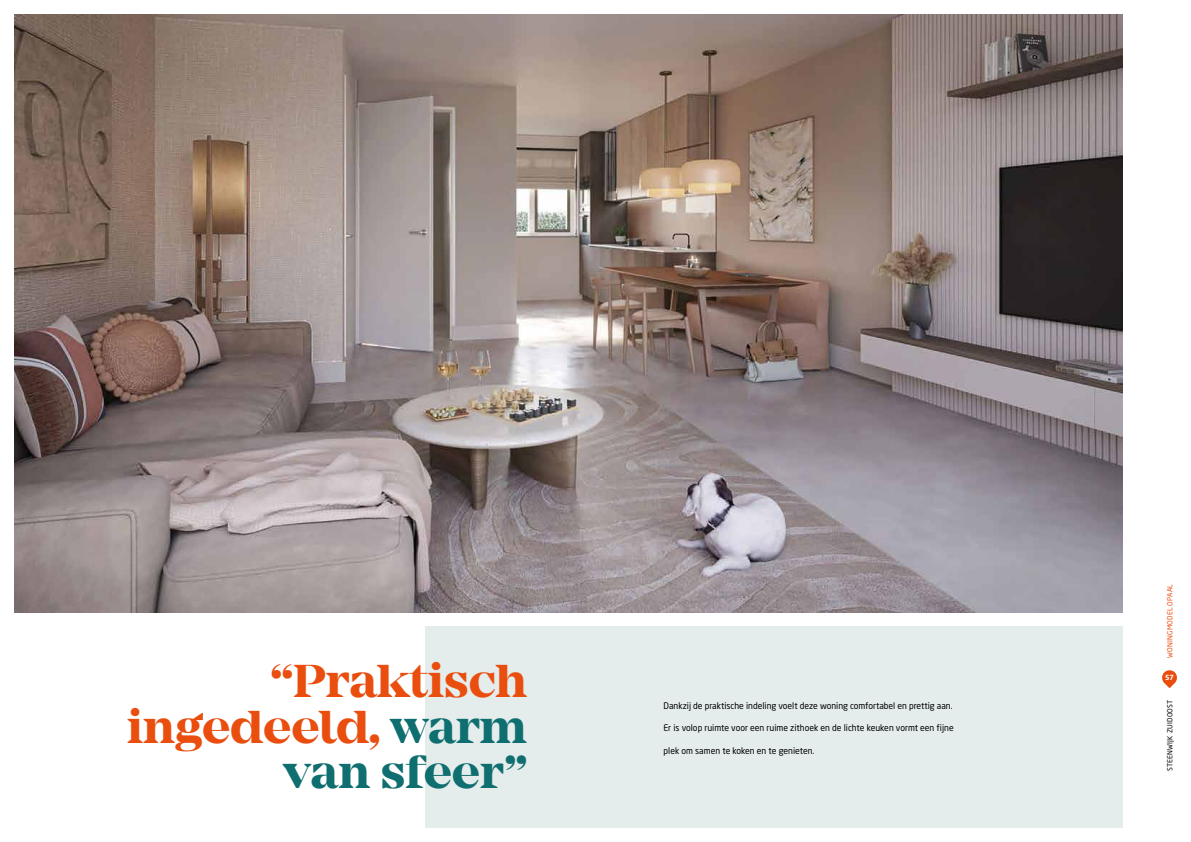
<style>
.page{position:relative;width:1191px;height:842px;background:#fff}
.page>*{position:absolute;margin:0;border:0;box-sizing:border-box;transform-origin:0 0}
.t1{font:700 48px/45.4px "Mirador";letter-spacing:-.01em;color:#e94e0f;text-align:right}
.t2{font:9px "Neo Sans Std";color:#000;scale:.96 1}
.t3{font:7px "Neo Sans Std";letter-spacing:.03em;color:#000}
.t4{font:7px "Neo Sans Std";letter-spacing:.03em;color:#e94e0f}
.t5{font:700 7px "Neo Sans Std";color:#fff}
.s1{color:#0f6e6f}
</style>
<div class="page">
<div style="left:425px;top:626px;width:698px;height:202px;background:#e4ecec"></div>
<img style="left:14px;top:14px;width:1109px;height:598px">
<svg style="left:1162px;top:670px;width:15px;height:18px"></svg>
<h1 class="t1" style="left:127px;top:660px;width:402px">“Praktisch ingedeeld, <span class="s1">warm van sfeer”</span></h1>
<p class="t2" style="left:663px;top:700px;width:302px">Dankzij de praktische indeling voelt deze woning comfortabel en prettig aan.</p>
<p class="t2" style="left:663px;top:723px;width:304px">Er is volop ruimte voor een ruime zithoek en de lichte keuken vormt een fijne</p>
<p class="t2" style="left:663px;top:745px;width:159px">plek om samen te koken en te genieten.</p>
<p class="t4" style="left:1165px;top:658px;width:75px;rotate:-90deg">WONINGMODEL OPAAL</p>
<p class="t5" style="left:1165px;top:673px;width:11px">57</p>
<p class="t3" style="left:1165px;top:771px;width:73px;rotate:-90deg">STEENWIJK ZUIDOOST</p>
</div>
